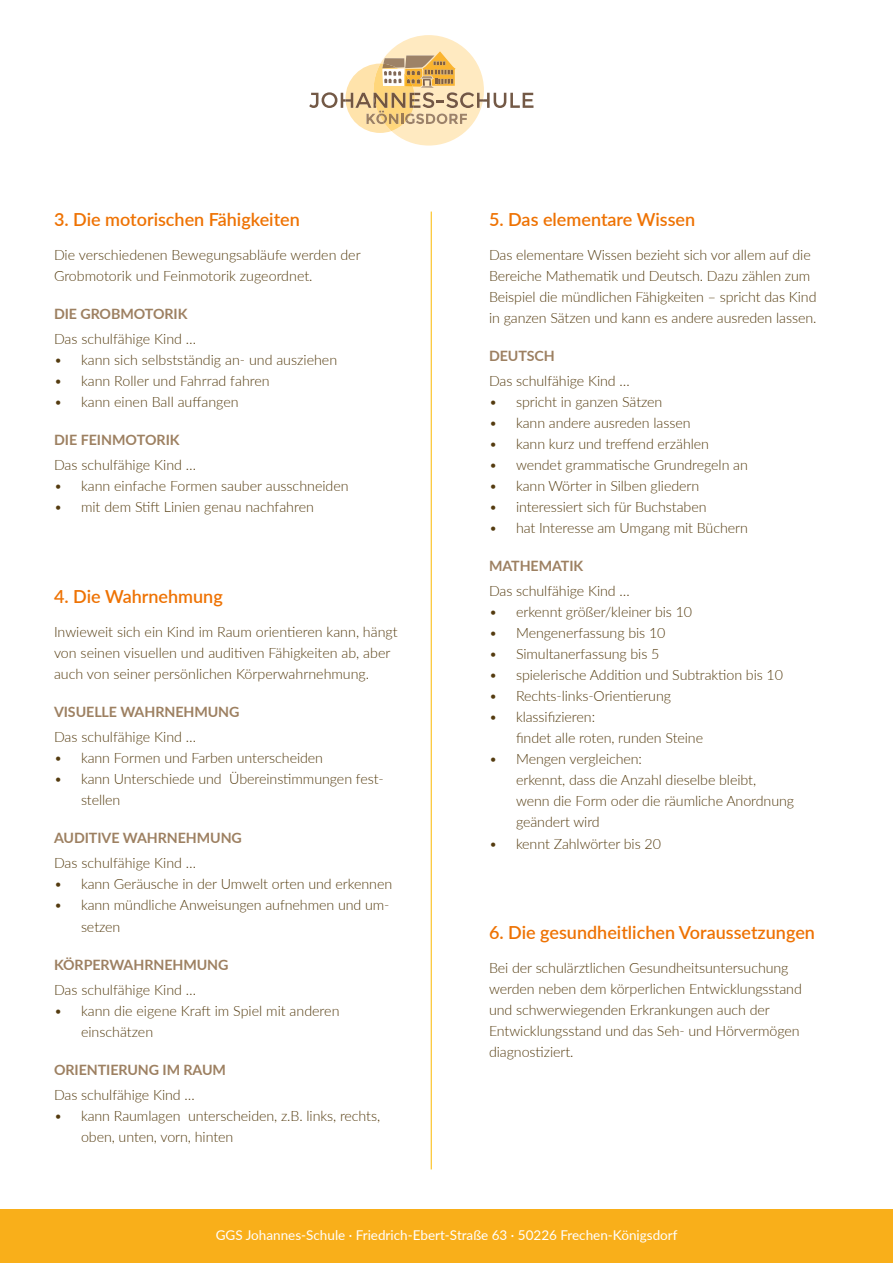
<style>
.page{position:relative;width:893px;height:1263px;background:#fff}
.page>*{position:absolute;margin:0;border:0;box-sizing:border-box;transform-origin:0 0}
.t1{font:600 18px "Lato";color:#ee7203}
.t2{font:300 14.25px/21px "Lato";letter-spacing:-.005em;color:#543b0f}
.t3{font:700 14.25px "Lato";letter-spacing:-.005em;color:#9d8061}
.t4{font:13.5px "Lato";color:#fff}
</style>
<div class="page">
<div style="left:0;top:1209px;width:893px;height:53px;background:#f9af1a"></div>
<svg style="left:309px;top:35px;width:224px;height:111px"></svg>
<hr style="left:431px;top:212px;width:1px;height:957px;background:#fbba00">
<p class="t1" style="left:54px;top:206px;width:247px">3. Die motorischen Fähigkeiten</p>
<p class="t2" style="left:54px;top:244px;width:308px">Die verschiedenen Bewegungsabläufe werden der<br>Grobmotorik und Feinmotorik zugeordnet.</p>
<p class="t3" style="left:54px;top:303px;width:135px">DIE GROBMOTORIK</p>
<p class="t2" style="left:54px;top:328px;width:144px">Das schulfähige Kind …</p>
<p class="t2" style="left:54px;top:349px;width:285px">• kann sich selbstständig an- und ausziehen</p>
<p class="t2" style="left:54px;top:370px;width:217px">• kann Roller und Fahrrad fahren</p>
<p class="t2" style="left:54px;top:391px;width:186px">• kann einen Ball auffangen</p>
<p class="t3" style="left:54px;top:429px;width:127px">DIE FEINMOTORIK</p>
<p class="t2" style="left:54px;top:454px;width:144px">Das schulfähige Kind …</p>
<p class="t2" style="left:54px;top:475px;width:296px">• kann einfache Formen sauber ausschneiden</p>
<p class="t2" style="left:54px;top:496px;width:261px">• mit dem Stift Linien genau nachfahren</p>
<p class="t1" style="left:54px;top:583px;width:170px">4. Die Wahrnehmung</p>
<p class="t2" style="left:54px;top:621px;width:345px">Inwieweit sich ein Kind im Raum orientieren kann, hängt von seinen visuellen und auditiven Fähigkeiten ab, aber auch von seiner persönlichen Körperwahrnehmung.</p>
<p class="t3" style="left:54px;top:701px;width:187px">VISUELLE WAHRNEHMUNG</p>
<p class="t2" style="left:54px;top:726px;width:144px">Das schulfähige Kind …</p>
<p class="t2" style="left:54px;top:747px;width:271px">• kann Formen und Farben unterscheiden</p>
<p class="t2" style="left:81px;top:768px;width:304px;text-indent:-27px">• kann Unterschiede und Übereinstimmungen fest&shy;stellen</p>
<p class="t3" style="left:54px;top:827px;width:189px">AUDITIVE WAHRNEHMUNG</p>
<p class="t2" style="left:54px;top:852px;width:144px">Das schulfähige Kind …</p>
<p class="t2" style="left:54px;top:873px;width:340px">• kann Geräusche in der Umwelt orten und erkennen</p>
<p class="t2" style="left:81px;top:894px;width:310px;text-indent:-27px">• kann mündliche Anweisungen aufnehmen und um&shy;setzen</p>
<p class="t3" style="left:54px;top:954px;width:176px">KÖRPERWAHRNEHMUNG</p>
<p class="t2" style="left:54px;top:979px;width:144px">Das schulfähige Kind …</p>
<p class="t2" style="left:81px;top:1000px;width:260px;text-indent:-27px">• kann die eigene Kraft im Spiel mit anderen einschätzen</p>
<p class="t3" style="left:54px;top:1059px;width:174px">ORIENTIERUNG IM RAUM</p>
<p class="t2" style="left:54px;top:1084px;width:142px">Das schulfähige Kind …</p>
<p class="t2" style="left:81px;top:1105px;width:301px;text-indent:-27px">• kann Raumlagen unterscheiden, z.B. links, rechts, oben, unten, vorn, hinten</p>
<p class="t1" style="left:489px;top:206px;width:208px">5. Das elementare Wissen</p>
<p class="t2" style="left:489px;top:244px;width:329px">Das elementare Wissen bezieht sich vor allem auf die Bereiche Mathematik und Deutsch. Dazu zählen zum Beispiel die mündlichen Fähigkeiten – spricht das Kind in ganzen Sätzen und kann es andere ausreden lassen.</p>
<p class="t3" style="left:489px;top:345px;width:67px">DEUTSCH</p>
<p class="t2" style="left:489px;top:370px;width:142px">Das schulfähige Kind …</p>
<p class="t2" style="left:489px;top:391px;width:175px">• spricht in ganzen Sätzen</p>
<p class="t2" style="left:489px;top:412px;width:203px">• kann andere ausreden lassen</p>
<p class="t2" style="left:489px;top:433px;width:222px">• kann kurz und treffend erzählen</p>
<p class="t2" style="left:489px;top:454px;width:260px">• wendet grammatische Grundregeln an</p>
<p class="t2" style="left:489px;top:475px;width:212px">• kann Wörter in Silben gliedern</p>
<p class="t2" style="left:489px;top:496px;width:219px">• interessiert sich für Buchstaben</p>
<p class="t2" style="left:489px;top:517px;width:260px">• hat Interesse am Umgang mit Büchern</p>
<p class="t3" style="left:489px;top:555px;width:96px">MATHEMATIK</p>
<p class="t2" style="left:489px;top:580px;width:142px">Das schulfähige Kind …</p>
<p class="t2" style="left:489px;top:601px;width:205px">• erkennt größer/kleiner bis 10</p>
<p class="t2" style="left:489px;top:622px;width:178px">• Mengenerfassung bis 10</p>
<p class="t2" style="left:489px;top:643px;width:172px">• Simultanerfassung bis 5</p>
<p class="t2" style="left:489px;top:664px;width:296px">• spielerische Addition und Subtraktion bis 10</p>
<p class="t2" style="left:489px;top:685px;width:184px">• Rechts-links-Orientierung</p>
<p class="t2" style="left:516px;top:706px;width:189px;text-indent:-27px">• klassifizieren:<br>findet alle roten, runden Steine</p>
<p class="t2" style="left:516px;top:748px;width:280px;text-indent:-27px">• Mengen vergleichen:<br>erkennt, dass die Anzahl dieselbe bleibt,<br>wenn die Form oder die räumliche Anordnung geändert wird</p>
<p class="t2" style="left:489px;top:832px;width:173px">• kennt Zahlwörter bis 20</p>
<p class="t1" style="left:489px;top:919px;width:327px">6. Die gesundheitlichen Voraussetzungen</p>
<p class="t2" style="left:489px;top:957px;width:314px">Bei der schulärztlichen Gesundheitsuntersuchung werden neben dem körperlichen Entwicklungsstand und schwerwiegenden Erkrankungen auch der Entwicklungsstand und das Seh- und Hörvermögen diagnostiziert.</p>
<p class="t4" style="left:216px;top:1225px;width:10px">GGS</p>
<p class="t4" style="left:246px;top:1225px;width:433px">Johannes-Schule · Friedrich-Ebert-Straße 63 · 50226 Frechen-Königsdorf</p>
</div>
